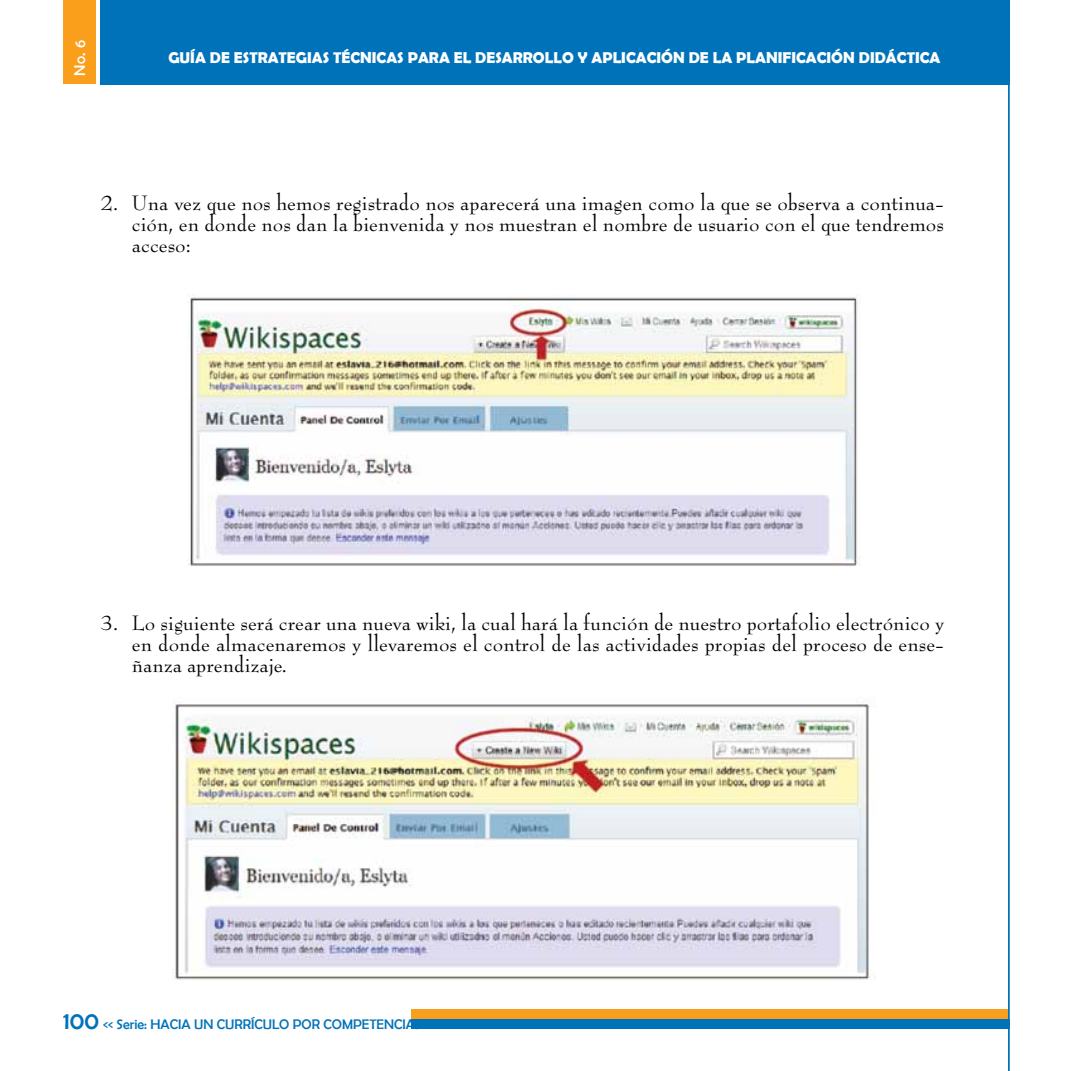
<style>
.page{position:relative;width:1071px;height:1071px;background:#fff}
.page>*{position:absolute;margin:0;border:0;box-sizing:border-box;transform-origin:0 0}
.t1{font:22.75px/21px "Bernhard Modern Std";color:#000;text-align:justify}
.t2{font:700 15.75px "Berlin Sans FB Demi";color:#fff}
.t3{font:15.75px "Berlin Sans FB";color:#fff}
.t4{font:14px "Berlin Sans FB";color:#0072ba}
.s1{font-size:24.5px}
</style>
<div class="page">
<div style="left:412px;top:1009px;width:597px;height:10px;background:#f99f1b"></div>
<div style="left:100px;top:0;width:910px;height:84px;background:#0072ba"></div>
<hr style="left:1008px;top:0;width:2px;height:1071px;background:#0072ba">
<div style="left:63px;top:0;width:33px;height:84px;background:#f99f1b"></div>
<div style="left:412px;top:1019px;width:598px;height:10px;background:#0072ba"></div>
<img style="left:187px;top:294px;width:672px;height:272px">
<img style="left:172px;top:704px;width:703px;height:276px">
<p class="t3" style="left:71px;top:76px;width:38px;rotate:-90deg">No. 6</p>
<p class="t2" style="left:168px;top:48px;width:774px">GUÍA DE ESTRATEGIAS TÉCNICAS PARA EL DESARROLLO Y APLICACIÓN DE LA PLANIFICACIÓN DIDÁCTICA</p>
<p class="t1" style="left:132px;top:193px;width:814px;text-indent:-32px">2. Una vez que nos hemos registrado nos aparecerá una imagen como la que se observa a continua&shy;ción, en donde nos dan la bienvenida y nos muestran el nombre de usuario con el que tendremos acceso:</p>
<p class="t1" style="left:132px;top:613px;width:814px;text-indent:-32px">3. Lo siguiente será crear una nueva wiki, la cual hará la función de nuestro portafolio electrónico y en donde almacenaremos y llevaremos el control de las actividades propias del proceso de ense&shy;ñanza aprendizaje.</p>
<p class="t4" style="left:63px;top:1016px;width:360px"><span class="s1">100</span> &lt;&lt; Serie: HACIA UN CURRÍCULO POR COMPETENCIAS</p>
</div>
